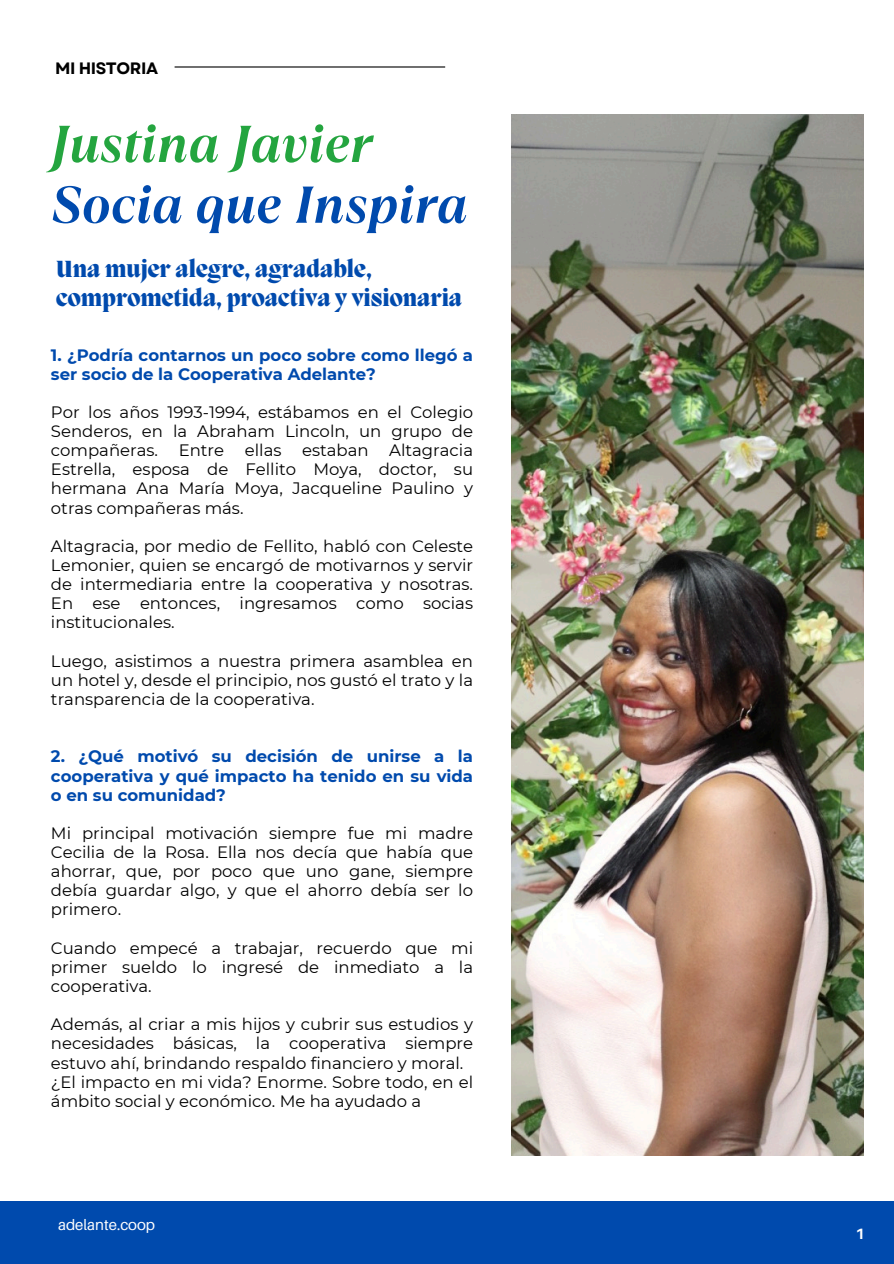
<style>
.page{position:relative;width:894px;height:1264px;background:#fff}
.page>*{position:absolute;margin:0;border:0;box-sizing:border-box;transform-origin:0 0}
.t1{font:italic 700 51.75px/60.8px "TT Ramillas";color:#004aad}
.t2{font:800 24px/29.2px "Migra";color:#004aad}
.t3{font:16.5px/19.2px "Montserrat";color:#000;text-align:justify}
.t4{font:700 16.5px/19.2px "Montserrat";color:#004aad}
.t5{font:700 16.5px "Garet";letter-spacing:-.025em;color:#000}
.t6{font:15px "Aileron";color:#fff}
.t7{font:700 15px "Aileron";color:#fff}
.s1{color:#24a53f}
</style>
<div class="page">
<img style="left:511px;top:114px;width:352px;height:1041px">
<hr style="left:174px;top:66px;width:271px;height:2px;background:#000">
<div style="left:0;top:1201px;width:893px;height:62px;background:#004aad"></div>
<h1 class="t5" style="left:55px;top:56px;width:104px">MI HISTORIA</h1>
<p class="t1" style="left:51px;top:114px;width:418px"><span class="s1">Justina Javier<br></span>Socia que Inspira</p>
<p class="t2" style="left:56px;top:256px;width:407px">Una mujer alegre, agradable, comprometida, proactiva y visionaria</p>
<p class="t4" style="left:51px;top:345px;width:423px">1. ¿Podría contarnos un poco sobre como llegó a ser socio de la Cooperativa Adelante?</p>
<h2 class="t3" style="left:51px;top:402px;width:423px">Por los años 1993-1994, estábamos en el Colegio Senderos, en la Abraham Lincoln, un grupo de compañeras. Entre ellas estaban Altagracia Estrella, esposa de Fellito Moya, doctor, su hermana Ana María Moya, Jacqueline Paulino y otras compañeras más.</h2>
<h4 class="t3" style="left:51px;top:536px;width:423px">Altagracia, por medio de Fellito, habló con Celeste Lemonier, quien se encargó de motivarnos y servir de intermediaria entre la cooperativa y nosotras.<br>En ese entonces, ingresamos como socias institucionales.</h4>
<p class="t3" style="left:51px;top:651px;width:423px">Luego, asistimos a nuestra primera asamblea en un hotel y, desde el principio, nos gustó el trato y la transparencia de la cooperativa.</p>
<p class="t4" style="left:51px;top:746px;width:423px;text-align:justify">2. ¿Qué motivó su decisión de unirse a la cooperativa y qué impacto ha tenido en su vida o en su comunidad?</p>
<p class="t3" style="left:51px;top:823px;width:423px">Mi principal motivación siempre fue mi madre Cecilia de la Rosa. Ella nos decía que había que ahorrar, que, por poco que uno gane, siempre debía guardar algo, y que el ahorro debía ser lo primero.</p>
<h4 class="t3" style="left:51px;top:938px;width:423px">Cuando empecé a trabajar, recuerdo que mi primer sueldo lo ingresé de inmediato a la cooperativa.</h4>
<p class="t3" style="left:51px;top:1014px;width:423px">Además, al criar a mis hijos y cubrir sus estudios y necesidades básicas, la cooperativa siempre estuvo ahí, brindando respaldo financiero y moral.</p>
<p class="t3" style="left:51px;top:1072px;width:423px">¿El impacto en mi vida? Enorme. Sobre todo, en el ámbito social y económico. Me ha ayudado a</p>
<p class="t6" style="left:58px;top:1215px;width:98px">adelante.coop</p>
<p class="t7" style="left:855px;top:1223px;width:11px">1</p>
</div>
